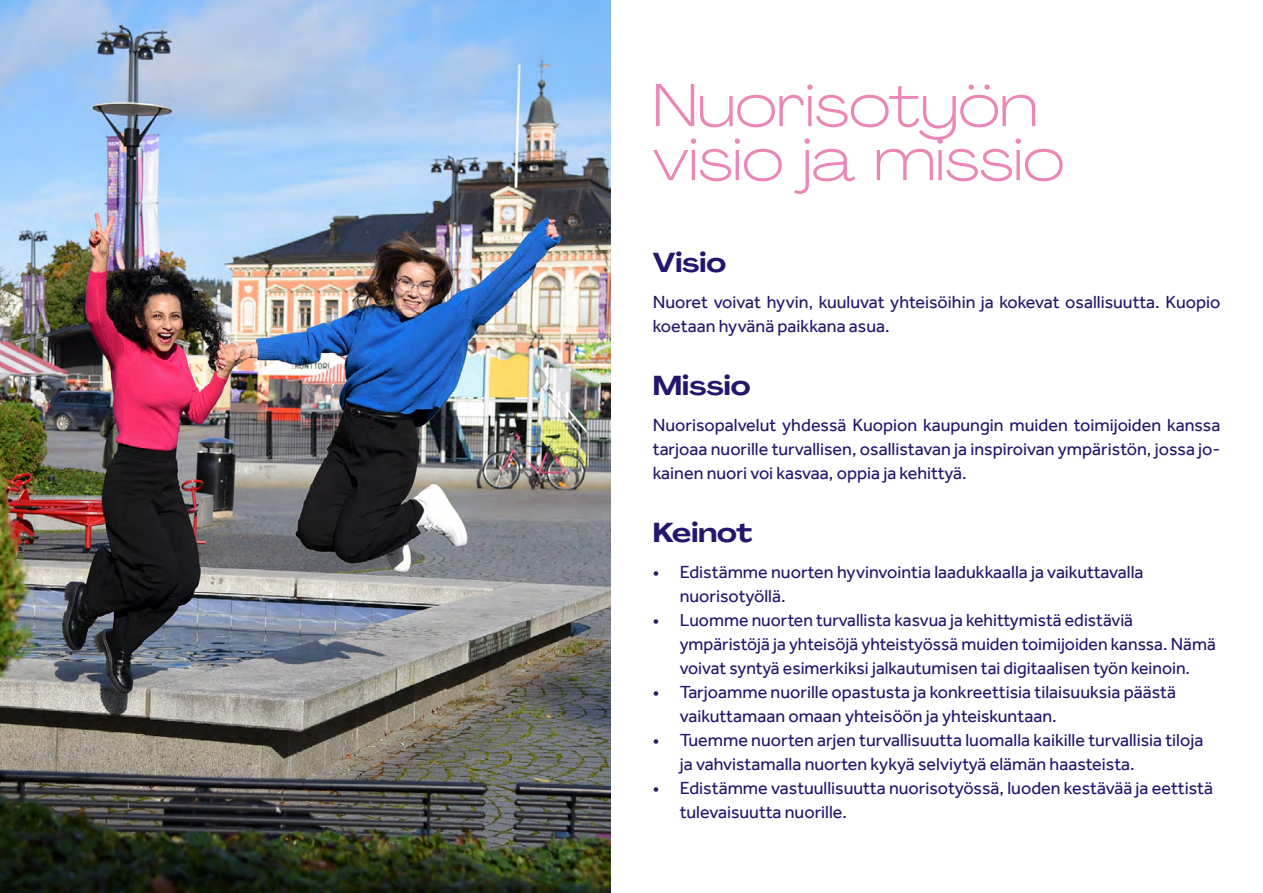
<style>
.page{position:relative;width:1263px;height:893px;background:#fff}
.page>*{position:absolute;margin:0;border:0;box-sizing:border-box;transform-origin:0 0}
.Pääotsikot{font:300 expanded 60px/54px "PP Agrandir";color:#eb86b6}
.Alaotsikko_1{font:700 expanded 27px "PP Agrandir";color:#25156d}
.Leipis{font:18px/24px "Effra";color:#25156d}
</style>
<div class="page">
<img style="left:0;top:0;width:610px;height:893px">
<p class="Pääotsikot" style="left:653px;top:77px;width:413px">Nuorisotyön visio ja missio</p>
<p class="Alaotsikko_1" style="left:653px;top:246px;width:75px">Visio</p>
<p class="Leipis" style="left:653px;top:290px;width:569px">Nuoret voivat hyvin, kuuluvat yhteisöihin ja kokevat osallisuutta. Kuopio koetaan hyvänä paikkana asua.</p>
<p class="Alaotsikko_1" style="left:653px;top:369px;width:99px">Missio</p>
<p class="Leipis" style="left:653px;top:413px;width:569px;text-align:justify">Nuorisopalvelut yhdessä Kuopion kaupungin muiden toimijoiden kanssa tarjoaa nuorille turvallisen, osallistavan ja inspiroivan ympäristön, jossa jo&shy;kainen nuori voi kasvaa, oppia ja kehittyä.</p>
<p class="Alaotsikko_1" style="left:653px;top:516px;width:101px">Keinot</p>
<p class="Leipis" style="left:680px;top:560px;width:465px;text-indent:-27px">• Edistämme nuorten hyvinvointia laadukkaalla ja vaikuttavalla nuoriso työllä.</p>
<p class="Leipis" style="left:680px;top:608px;width:538px;text-indent:-27px">• Luomme nuorten turvallista kasvua ja kehittymistä edistäviä ympäristöjä ja yhteisöjä yhteistyössä muiden toimijoiden kanssa. Nämä voivat syntyä esimerkiksi jalkautumisen tai digitaalisen työn keinoin.</p>
<p class="Leipis" style="left:680px;top:680px;width:498px;text-indent:-27px">• Tarjoamme nuorille opastusta ja konkreettisia tilaisuuksia päästä vaikuttamaan omaan yhteisöön ja yhteiskuntaan.</p>
<p class="Leipis" style="left:680px;top:728px;width:525px;text-indent:-27px">• Tuemme nuorten arjen turvallisuutta luomalla kaikille turvallisia tiloja ja vahvistamalla nuorten kykyä selviytyä elämän haasteista.</p>
<p class="Leipis" style="left:680px;top:776px;width:535px;text-indent:-27px">• Edistämme vastuullisuutta nuorisotyössä, luoden kestävää ja eettistä tulevaisuutta nuorille.</p>
</div>
